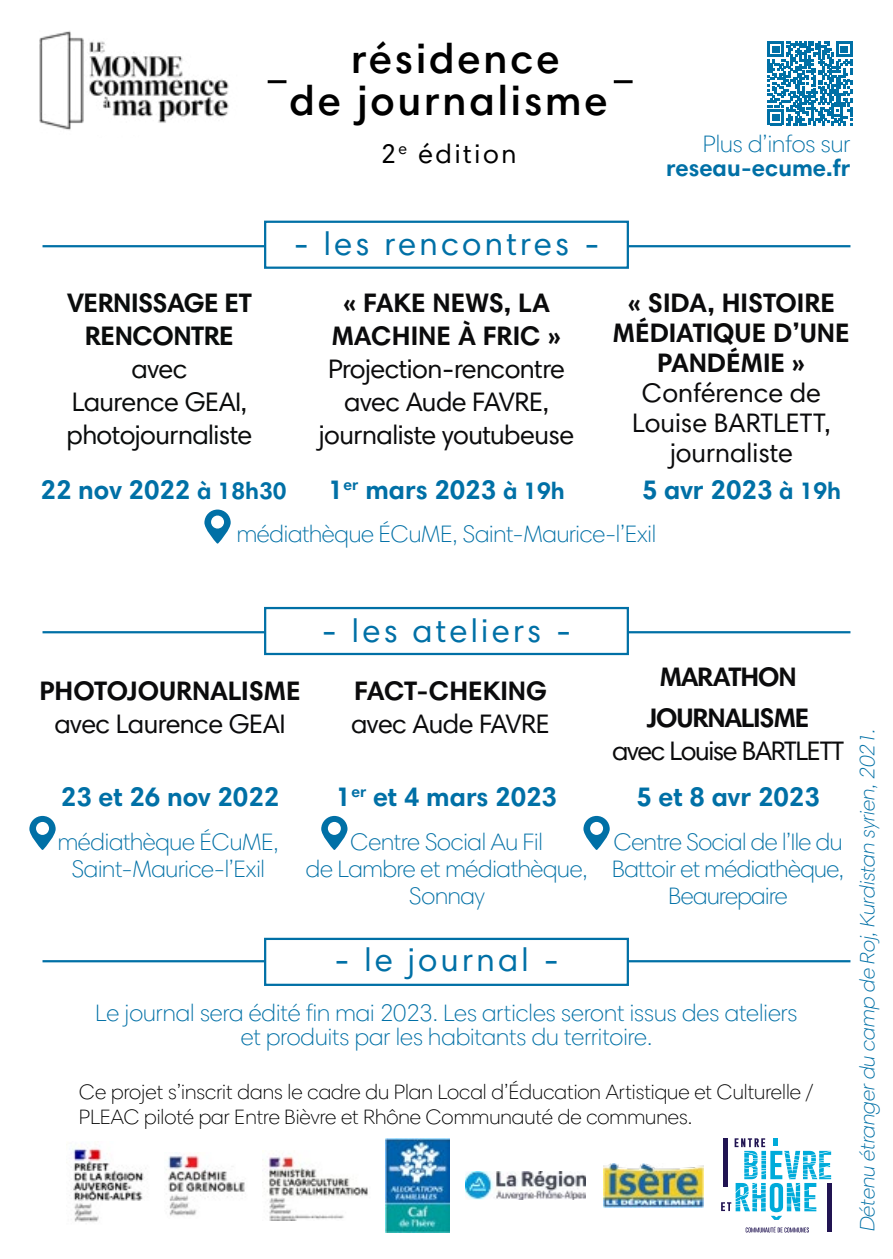
<style>
.page{position:relative;width:893px;height:1259px;background:#fff}
.page>*{position:absolute;margin:0;border:0;box-sizing:border-box;transform-origin:0 0}
.t1{font:600 42px/42px "Harmonia Sans Pro Cyr";letter-spacing:.07em;color:#000;text-align:center}
.t2{font:33px "Harmonia Sans Pro Cyr";letter-spacing:.1em;color:#0070a6}
.t3{font:700 27px/30px "Harmonia Sans Pro Cyr";color:#0b0b0c;text-align:center}
.t4{font:27px/33px "Harmonia Sans Pro Cyr";letter-spacing:-.02em;color:#0b0b0c;text-align:center}
.t5{font:700 27px "Harmonia Sans Pro Cyr";color:#0070a6}
.t6{font:27px/30px "Harmonia Sans Pro Cyr";color:#0b0b0c;text-align:center}
.t7{font:27px/33px "Harmonia Sans Pro Cyr";letter-spacing:-.02em;color:#0a0c0c;text-align:center}
.t8{font:700 27px/33px "Harmonia Sans Pro Cyr";letter-spacing:-.02em;color:#0a0c0c;text-align:center}
.t9{font:700 27px/41.4px "Harmonia Sans Pro Cyr";letter-spacing:-.04em;color:#0b0b0c;text-align:center}
.t10{font:27px "Harmonia Sans Pro Cyr";letter-spacing:-.05em;color:#0b0b0c}
.t11{font:27px "Harmonia Sans Pro Cyr";letter-spacing:.1em;color:#000}
.t12{font:300 24px/27px "Harmonia Sans Pro Cyr";letter-spacing:-.01em;color:#0070a6;text-align:center}
.t13{font:700 24px "Harmonia Sans Pro Cyr";color:#0070a6}
.t14{font:300 21px/25.2px "Harmonia Sans Pro Cyr";color:#000}
.t15{font:italic 300 21px "Harmonia Sans Pro Cyr";color:#0070a6}
.s1{font-size:24px}
</style>
<div class="page">
<div style="left:264px;top:221px;width:365px;height:48px;border:2px solid #0070a6"></div>
<div style="left:264px;top:607px;width:365px;height:48px;border:2px solid #0070a6"></div>
<div style="left:264px;top:937px;width:365px;height:49px;border:2px solid #0070a6"></div>
<img style="left:39px;top:31px;width:190px;height:99px">
<img style="left:69px;top:1146px;width:77px;height:76px">
<img style="left:166px;top:1152px;width:79px;height:64px">
<img style="left:262px;top:1156px;width:106px;height:64px">
<img style="left:385px;top:1138px;width:64px;height:94px">
<img style="left:465px;top:1171px;width:120px;height:28px">
<img style="left:603px;top:1163px;width:100px;height:44px">
<svg style="left:746px;top:1226px;width:63px;height:6px"></svg>
<div style="left:827px;top:1183px;width:5px;height:48px;background:#211452"></div>
<svg style="left:721px;top:1138px;width:110px;height:82px"></svg>
<svg style="left:768px;top:41px;width:84px;height:84px"></svg>
<hr style="left:627px;top:245px;width:223px;height:2px;background:#0070a6">
<hr style="left:627px;top:631px;width:223px;height:2px;background:#0070a6">
<hr style="left:627px;top:960px;width:223px;height:2px;background:#0070a6">
<hr style="left:43px;top:245px;width:222px;height:2px;background:#0070a6">
<hr style="left:43px;top:631px;width:222px;height:2px;background:#0070a6">
<hr style="left:43px;top:960px;width:222px;height:2px;background:#0070a6">
<hr style="left:268px;top:80px;width:18px;height:3px;background:#000">
<hr style="left:614px;top:80px;width:19px;height:3px;background:#000">
<svg style="left:204px;top:509px;width:27px;height:35px"></svg>
<svg style="left:29px;top:816px;width:27px;height:34px"></svg>
<svg style="left:321px;top:816px;width:26px;height:34px"></svg>
<svg style="left:583px;top:816px;width:27px;height:34px"></svg>
<p class="t8" style="left:67px;top:286px;width:186px">VERNISSAGE ET<br>RENCONTRE</p>
<p class="t7" style="left:67px;top:352px;width:187px">avec<br>Laurence GEAI, photojournaliste</p>
<h1 class="t1" style="left:290px;top:37px;width:320px">résidence<br>de journalisme</h1>
<p class="t11" style="left:381px;top:137px;width:137px">2<sup>e</sup> édition</p>
<h2 class="t2" style="left:293px;top:223px;width:308px">- les rencontres -</h2>
<p class="t12" style="left:703px;top:130px;width:149px">Plus d’infos sur</p>
<p class="t13" style="left:666px;top:152px;width:186px">reseau-ecume.fr</p>
<p class="t3" style="left:332px;top:286px;width:231px;line-height:33px">« FAKE NEWS, LA<br>MACHINE À FRIC »</p>
<p class="t4" style="left:319px;top:352px;width:257px">Projection-rencontre avec Aude FAVRE, journaliste youtubeuse</p>
<p class="t3" style="left:613px;top:287px;width:239px">« SIDA, HISTOIRE<br>MÉDIATIQUE D’UNE<br>PANDÉMIE »</p>
<p class="t6" style="left:632px;top:377px;width:200px">Conférence de<br>Louise BARTLETT, journaliste</p>
<p class="t5" style="left:41px;top:472px;width:247px">22 nov 2022 <span class="s1">à 18h30</span></p>
<p class="t5" style="left:328px;top:472px;width:238px">1<sup>er</sup> mars 2023 <span class="s1">à 19h</span></p>
<p class="t5" style="left:642px;top:472px;width:201px">5 avr 2023 <span class="s1">à 19h</span></p>
<p class="t12" style="left:237px;top:520px;width:421px">médiathèque ÉCuME, Saint-Maurice-l’Exil</p>
<p class="t3" style="left:39px;top:675px;width:263px">PHOTOJOURNALISME</p>
<p class="t4" style="left:54px;top:707px;width:233px">avec Laurence GEAI</p>
<p class="t5" style="left:61px;top:780px;width:220px">23 et 26 nov 2022</p>
<h2 class="t2" style="left:322px;top:610px;width:251px">- les ateliers -</h2>
<p class="t3" style="left:354px;top:675px;width:195px">FACT-CHEKING</p>
<p class="t4" style="left:351px;top:707px;width:201px">avec Aude FAVRE</p>
<p class="t9" style="left:647px;top:655px;width:164px">MARATHON<br>JOURNALISME</p>
<p class="t10" style="left:612px;top:734px;width:234px">avec Louise BARTLETT</p>
<p class="t5" style="left:336px;top:780px;width:223px">1<sup>er</sup> et 4 mars 2023</p>
<p class="t5" style="left:636px;top:780px;width:185px">5 et 8 avr 2023</p>
<p class="t12" style="left:58px;top:828px;width:222px">médiathèque ÉCuME,<br>Saint-Maurice-l’Exil</p>
<p class="t12" style="left:306px;top:828px;width:283px">Centre Social Au Fil<br>de Lambre et médiathèque,<br>Sonnay</p>
<p class="t12" style="left:612px;top:828px;width:234px">Centre Social de l’Ile du<br>Battoir et médiathèque,<br>Beaurepaire</p>
<h2 class="t2" style="left:334px;top:939px;width:226px">- le journal -</h2>
<p class="t12" style="left:96px;top:1001px;width:703px;line-height:24px">Le journal sera édité fin mai 2023. Les articles seront issus des ateliers et produits par les habitants du territoire.</p>
<p class="t14" style="left:79px;top:1079px;width:735px">Ce projet s’inscrit dans le cadre du Plan Local d’Éducation Artistique et Culturelle /<br>PLEAC piloté par Entre Bièvre et Rhône Communauté de communes.</p>
<p class="t15" style="left:855px;top:1232px;width:509px;rotate:-90deg">Détenu étrangerdu camp de Roj,Kurdistan syrien,2021.</p>
</div>
